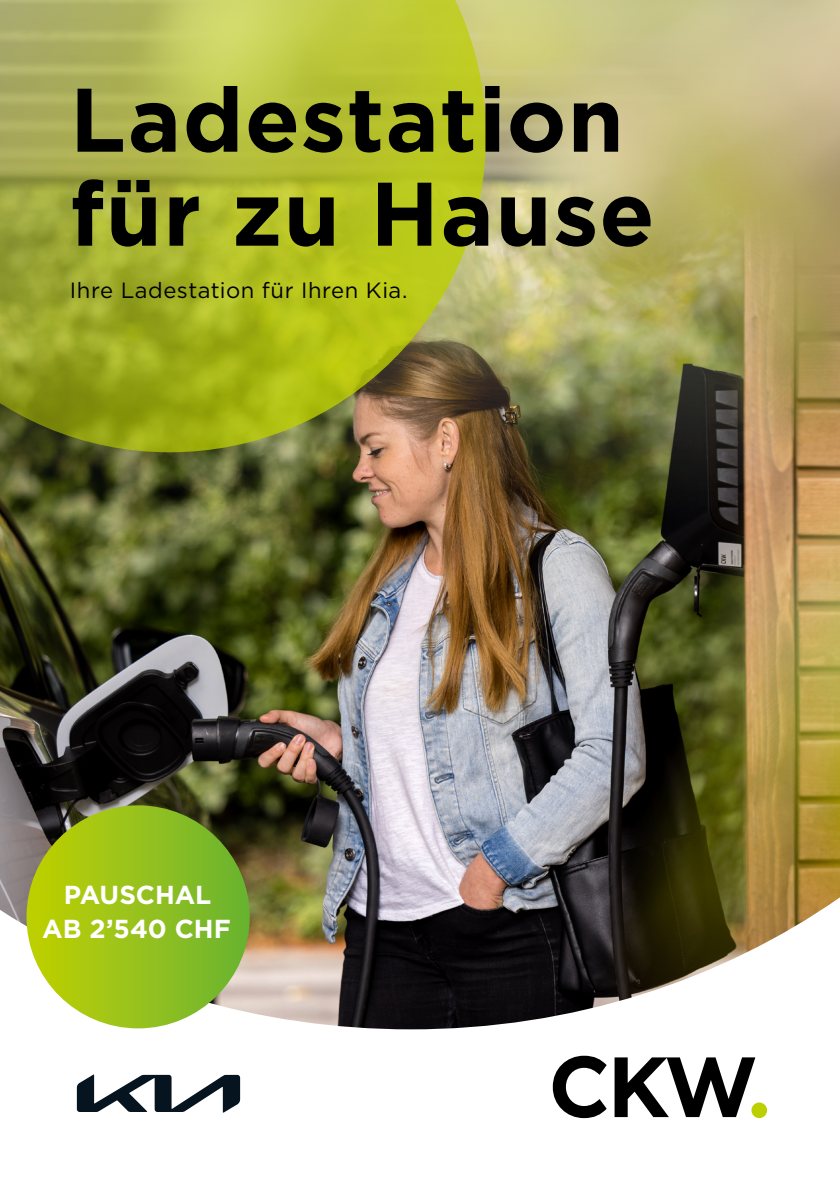
<style>
.page{position:relative;width:840px;height:1191px;background:#fff}
.page>*{position:absolute;margin:0;border:0;box-sizing:border-box;transform-origin:0 0}
.t1{font:700 90px/94px "Gotham";letter-spacing:.015em;color:#000}
.t2{font:700 26px/34px "Gotham";color:#fff;text-align:center}
.t3{font:22px "Gotham";letter-spacing:.025em;color:#000}
</style>
<div class="page">
<svg style="left:552px;top:1055px;width:54px;height:63px"></svg>
<svg style="left:614px;top:1057px;width:141px;height:60px"></svg>
<div style="left:751px;top:1102px;width:15px;height:16px;background:#bccf00;border-radius:50%"></div>
<img style="left:0;top:556px;width:839px;height:473px">
<svg style="left:77px;top:1074px;width:163px;height:38px"></svg>
<img style="left:0;top:0;width:839px;height:556px">
<svg style="left:0;top:0;width:485px;height:452px;background:#aab235"></svg>
<div style="left:26px;top:805px;width:223px;height:223px;background:linear-gradient(to right,#c2d004,#6ab432);border-radius:111px"></div>
<h1 class="t1" style="left:70px;top:72px;width:585px">Ladestation für zu Hause</h1>
<p class="t3" style="left:70px;top:276px;width:339px">Ihre Ladestation für Ihren Kia.</p>
<p class="t2" style="left:42px;top:877px;width:190px">PAUSCHAL<br>AB 2’540 CHF</p>
</div>
